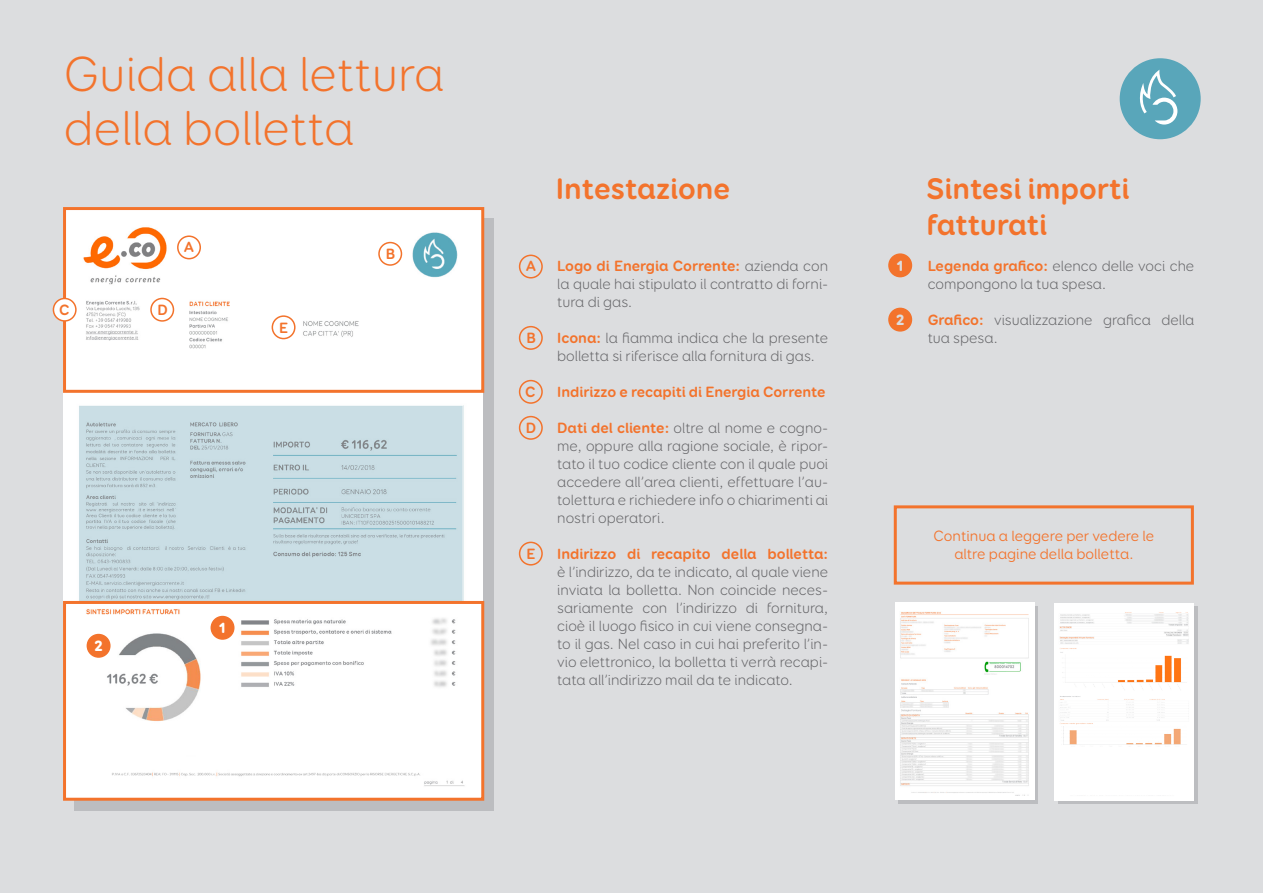
<style>
.page{position:relative;width:1263px;height:893px;background:#dcdddf}
.page>*{position:absolute;margin:0;border:0;box-sizing:border-box;transform-origin:0 0}
.t1{font:300 49.5px/54px "Booster Next FY";color:#f3732c}
.t2{font:700 30px/36px "Booster Next FY";color:#f3732c}
.t3{font:300 15px/18px "Booster Next FY";color:#636366;text-align:justify}
.t4{font:15px/18px "Booster Next FY";color:#f3732c;text-align:center}
.t5{font:700 15px "Booster Next FY";color:#f3732c}
.t6{font:900 15px "Booster Next FY";color:#fff}
.t7{font:900 15px "Booster Next FY";color:#dcdddf}
.s1{font-weight:700;color:#f3732c}
</style>
<div class="page">
<div style="left:74px;top:218px;width:420px;height:592px;background:#bcbdc0"></div>
<div style="left:64px;top:208px;width:419px;height:592px;background:#fff"></div>
<img style="left:76px;top:227px;width:390px;height:559px">
<div style="left:211px;top:617px;width:23px;height:22px;background:#f3732c;border-radius:50%"></div>
<div style="left:211px;top:616px;width:23px;height:24px;border:2px solid #f3732c;border-radius:50%"></div>
<div style="left:87px;top:635px;width:23px;height:22px;background:#f3732c;border-radius:50%"></div>
<div style="left:87px;top:634px;width:24px;height:24px;border:2px solid #f3732c;border-radius:50%"></div>
<div style="left:63px;top:207px;width:421px;height:186px;border:3px solid #f3732c"></div>
<div style="left:63px;top:601px;width:421px;height:200px;border:3px solid #f3732c"></div>
<div style="left:177px;top:235px;width:24px;height:24px;border:2px solid #f3732c;border-radius:50%"></div>
<div style="left:378px;top:242px;width:24px;height:24px;border:2px solid #f3732c;border-radius:50%"></div>
<div style="left:53px;top:298px;width:23px;height:23px;background:#fff;border-radius:50%"></div>
<div style="left:53px;top:298px;width:24px;height:24px;border:2px solid #f3732c;border-radius:50%"></div>
<div style="left:150px;top:298px;width:24px;height:24px;border:2px solid #f3732c;border-radius:50%"></div>
<div style="left:272px;top:315px;width:24px;height:24px;border:2px solid #f3732c;border-radius:50%"></div>
<div style="left:519px;top:255px;width:24px;height:24px;border:2px solid #f3732c;border-radius:50%"></div>
<div style="left:889px;top:254px;width:22px;height:23px;background:#f3732c;border-radius:50%"></div>
<div style="left:888px;top:253px;width:24px;height:24px;border:2px solid #f3732c;border-radius:50%"></div>
<div style="left:519px;top:326px;width:24px;height:24px;border:2px solid #f3732c;border-radius:50%"></div>
<div style="left:889px;top:308px;width:22px;height:23px;background:#f3732c;border-radius:50%"></div>
<div style="left:888px;top:308px;width:24px;height:24px;border:2px solid #f3732c;border-radius:50%"></div>
<div style="left:519px;top:380px;width:24px;height:24px;border:2px solid #f3732c;border-radius:50%"></div>
<div style="left:519px;top:416px;width:24px;height:24px;border:2px solid #f3732c;border-radius:50%"></div>
<div style="left:519px;top:542px;width:24px;height:24px;border:2px solid #f3732c;border-radius:50%"></div>
<div style="left:1120px;top:58px;width:81px;height:81px;background:#59a6ba;border-radius:50%"></div>
<svg style="left:1139px;top:70px;width:38px;height:55px"></svg>
<div style="left:898px;top:606px;width:140px;height:197px;background:#bcbdc0"></div>
<div style="left:895px;top:603px;width:140px;height:197px;background:#fff"></div>
<img style="left:900px;top:612px;width:129px;height:184px">
<div style="left:1058px;top:607px;width:140px;height:197px;background:#bcbdc0"></div>
<div style="left:1054px;top:603px;width:140px;height:197px;background:#fff"></div>
<img style="left:1059px;top:612px;width:130px;height:133px">
<div style="left:894px;top:505px;width:300px;height:80px;border:3px solid #f3732c"></div>
<p class="t1" style="left:64px;top:47px;width:382px">Guida alla lettura della bolletta</p>
<p class="t5" style="left:184px;top:237px;width:12px">A</p>
<p class="t5" style="left:59px;top:300px;width:12px">C</p>
<p class="t5" style="left:157px;top:300px;width:12px">D</p>
<p class="t5" style="left:279px;top:318px;width:10px">E</p>
<p class="t5" style="left:386px;top:245px;width:11px">B</p>
<p class="t6" style="left:94px;top:636px;width:10px">2</p>
<p class="t6" style="left:219px;top:618px;width:8px">1</p>
<p class="t2" style="left:556px;top:171px;width:176px">Intestazione</p>
<p class="t2" style="left:926px;top:171px;width:204px">Sintesi importi fatturati</p>
<p class="t5" style="left:526px;top:256px;width:12px">A</p>
<p class="t7" style="left:897px;top:256px;width:8px">1</p>
<p class="t3" style="left:557px;top:257px;width:272px"><span class="s1">Logo di Energia Corrente:</span> azienda con la quale hai stipulato il contratto di forni&shy;tura di gas.</p>
<p class="t3" style="left:557px;top:329px;width:272px"><span class="s1">Icona:</span> la fiamma indica che la presente bolletta si riferisce alla fornitura di gas.</p>
<p class="t5" style="left:557px;top:383px;width:270px">Indirizzo e recapiti di Energia Corrente</p>
<p class="t3" style="left:557px;top:419px;width:272px"><span class="s1">Dati del cliente:</span> oltre al nome e cogno&shy;me, oppure alla ragione sociale, è ripor&shy;tato il tuo codice cliente con il quale puoi accedere all’area clienti, effettuare l’au&shy;tolettura e richiedere info o chiarimenti ai nostri operatori.</p>
<p class="t3" style="left:557px;top:545px;width:272px"><span class="s1">Indirizzo di recapito della bolletta: </span>è l’indirizzo, da te indicato, al quale viene inviata la bolletta. Non coincide neces&shy;sariamente con l’indirizzo di fornitura, cioè il luogo fisico in cui viene consegna&shy;to il gas. Nel caso in cui hai preferito l’in&shy;vio elettronico, la bolletta ti verrà recapi&shy;tata all’indirizzo mail da te indicato.</p>
<p class="t7" style="left:896px;top:310px;width:10px">2</p>
<p class="t5" style="left:526px;top:329px;width:11px">B</p>
<p class="t5" style="left:525px;top:382px;width:12px">C</p>
<p class="t5" style="left:526px;top:418px;width:12px">D</p>
<p class="t5" style="left:526px;top:544px;width:10px">E</p>
<p class="t3" style="left:928px;top:257px;width:268px"><span class="s1">Legenda grafico:</span> elenco delle voci che compongono la tua spesa.</p>
<p class="t3" style="left:928px;top:311px;width:268px"><span class="s1">Grafico:</span> visualizzazione grafica della tua spesa.</p>
<p class="t4" style="left:933px;top:527px;width:222px">Continua a leggere per vedere le altre pagine della bolletta.</p>
</div>
